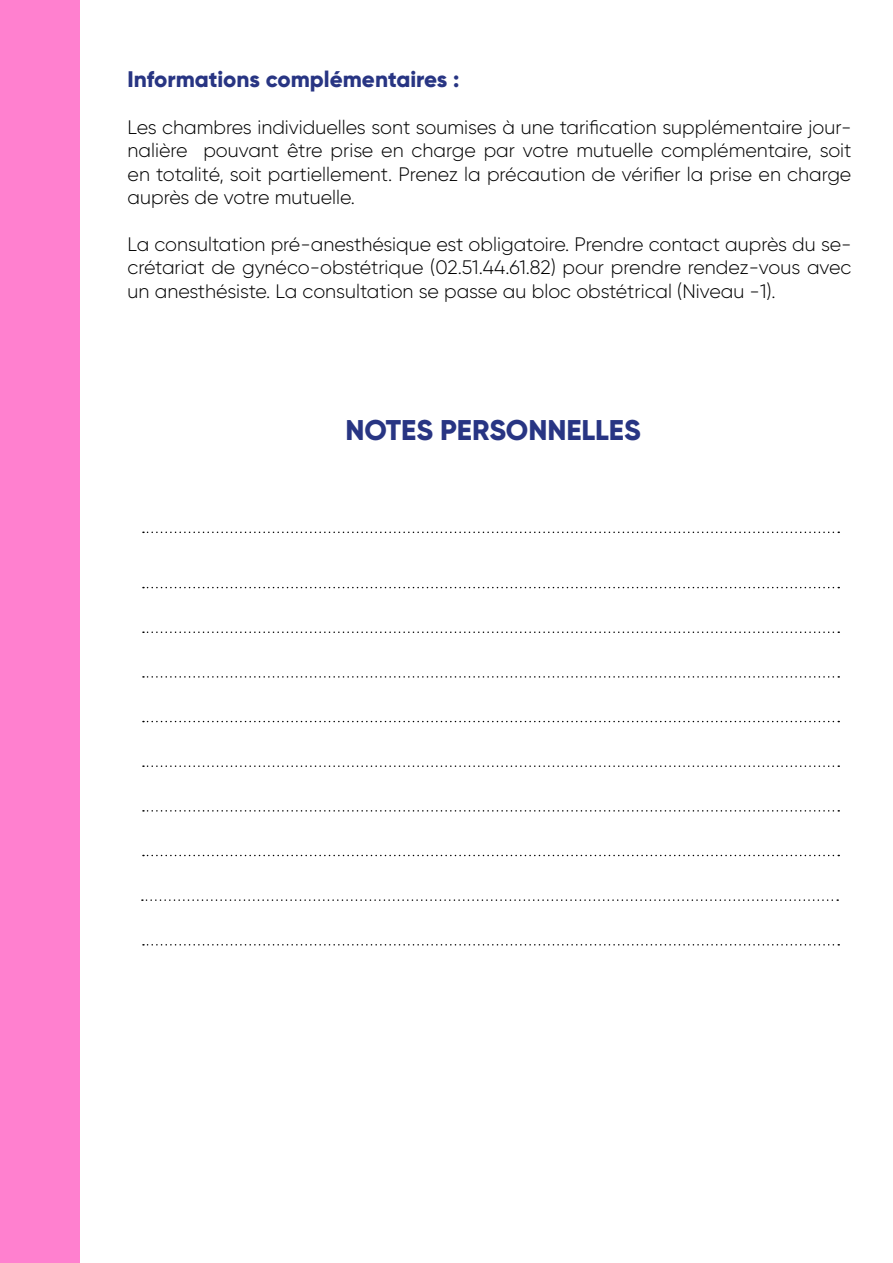
<style>
.page{position:relative;width:893px;height:1263px;background:#fff}
.page>*{position:absolute;margin:0;border:0;box-sizing:border-box;transform-origin:0 0}
.t1{font:800 28.5px "Gilroy";color:#283583}
.t2{font:800 22.5px "Gilroy";color:#283583}
.t3{font:300 19.5px/23.4px "Gilroy";color:#000;text-align:justify}
</style>
<div class="page">
<div style="left:0;top:0;width:80px;height:1263px;background:#ff80cf"></div>
<hr style="left:892px;top:1176px;width:1px;height:80px;background:#5275e6">
<svg style="left:143px;top:531px;width:696px;height:2px"></svg>
<svg style="left:143px;top:587px;width:696px;height:1px"></svg>
<svg style="left:143px;top:631px;width:696px;height:2px"></svg>
<svg style="left:143px;top:676px;width:696px;height:2px"></svg>
<svg style="left:143px;top:721px;width:696px;height:1px"></svg>
<svg style="left:143px;top:765px;width:696px;height:2px"></svg>
<svg style="left:143px;top:810px;width:696px;height:2px"></svg>
<svg style="left:143px;top:855px;width:696px;height:1px"></svg>
<svg style="left:142px;top:899px;width:696px;height:2px"></svg>
<svg style="left:143px;top:944px;width:696px;height:1px"></svg>
<p class="t2" style="left:128px;top:65px;width:333px">Informations complémentaires :</p>
<p class="t3" style="left:128px;top:115px;width:725px">Les chambres individuelles sont soumises à une tarification supplémentaire jour&shy;nalière pouvant être prise en charge par votre mutuelle complémentaire, soit en totalité, soit partiellement. Prenez la précaution de vérifier la prise en charge auprès de votre mutuelle.</p>
<p class="t3" style="left:128px;top:232px;width:725px">La consultation pré-anesthésique est obligatoire. Prendre contact auprès du se&shy;crétariat de gynéco-obstétrique (02.51.44.61.82) pour prendre rendez-vous avec un anesthésiste. La consultation se passe au bloc obstétrical (Niveau -1).</p>
<h1 class="t1" style="left:345px;top:412px;width:297px">NOTES PERSONNELLES</h1>
</div>
